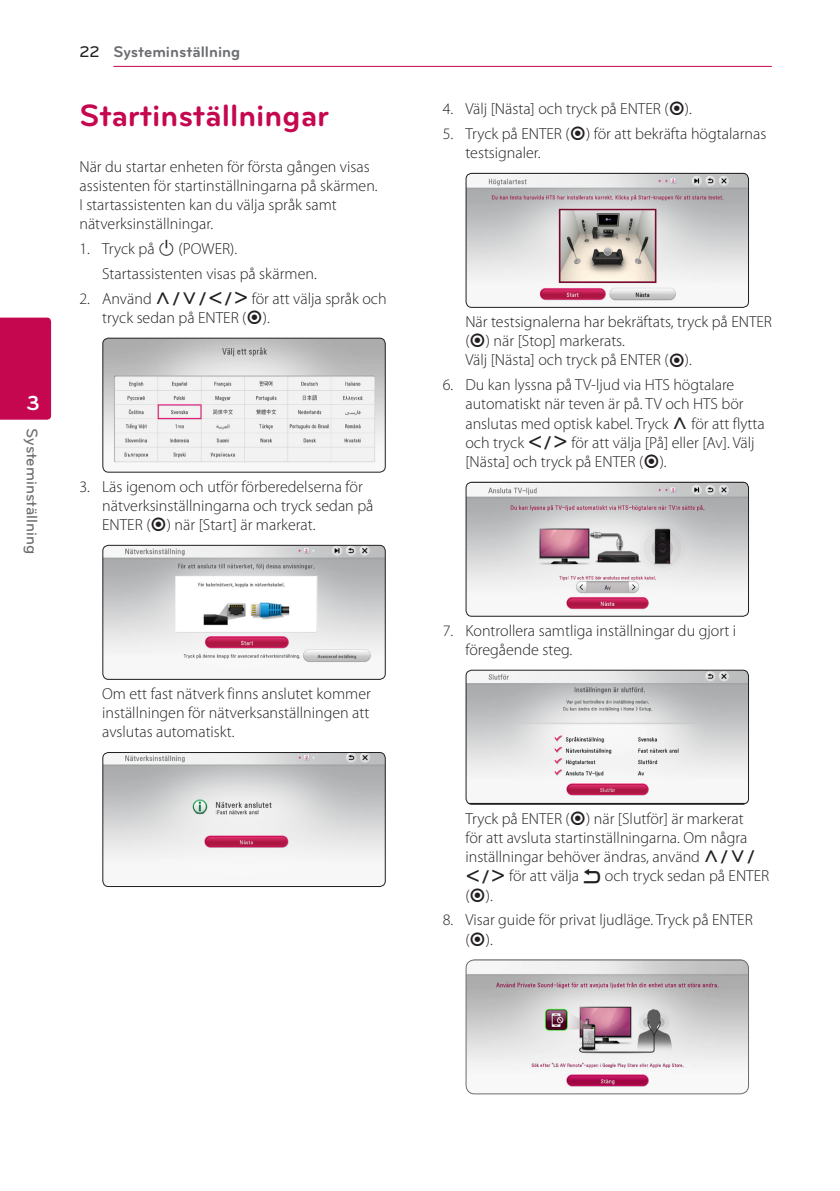
<style>
.page{position:relative;width:840px;height:1191px;background:#fff}
.page>*{position:absolute;margin:0;border:0;box-sizing:border-box;transform-origin:0 0}
.Title_1{font:700 32px "Bryant LG";color:#c50750}
.t1{font:700 21px "Bryant LG";color:#fff}
.Content_text_Num{font:300 16px/19.2px "Myriad Pro";color:#231f20}
.Contents_Text_Sub_Nu{font:300 16px/19.2px "Myriad Pro";color:#231f20}
.Content_text_Light{font:300 16px/19.2px "Myriad Pro";color:#231f20}
.Chapter_Title_Top_L{font:700 16px "Bryant LG";color:#6c6d70}
.Chapter_Title_Side{font:500 16px "Bryant LG";color:#6c6d70}
.Page_No_left{font:500 16px "Bryant LG";color:#231f20}
.s1{font-family:"UPSYS Common";font-weight:400}
.s2{font-family:"UPSYS Circled Number";font-weight:400}
</style>
<div class="page">
<hr style="left:113px;top:66px;width:658px;height:1px;background:#c50750">
<div style="left:0;top:317px;width:51px;height:103px;background:#c50750"></div>
<img style="left:103px;top:338px;width:282px;height:134px">
<div style="left:102px;top:338px;width:283px;height:135px;border:1px solid #231f20;border-radius:6px"></div>
<img style="left:103px;top:545px;width:282px;height:134px">
<div style="left:102px;top:545px;width:283px;height:135px;border:1px solid #231f20;border-radius:6px"></div>
<img style="left:104px;top:752px;width:281px;height:134px">
<div style="left:102px;top:752px;width:283px;height:135px;border:1px solid #231f20;border-radius:6px"></div>
<img style="left:467px;top:173px;width:281px;height:134px">
<div style="left:465px;top:173px;width:283px;height:135px;border:1px solid #231f20;border-radius:6px"></div>
<img style="left:467px;top:482px;width:281px;height:134px">
<div style="left:465px;top:482px;width:283px;height:135px;border:1px solid #231f20;border-radius:6px"></div>
<img style="left:466px;top:670px;width:282px;height:134px">
<div style="left:465px;top:669px;width:283px;height:135px;border:1px solid #231f20;border-radius:6px"></div>
<img style="left:467px;top:960px;width:281px;height:133px">
<div style="left:465px;top:959px;width:283px;height:135px;border:1px solid #6c6d70;border-radius:9px"></div>
<p class="t1" style="left:26px;top:390px;width:15px">3</p>
<p class="Chapter_Title_Side" style="left:42px;top:428px;width:127px;rotate:90deg">Systeminställning</p>
<p class="Page_No_left" style="left:79px;top:42px;width:22px">22</p>
<p class="Chapter_Title_Top_L" style="left:113px;top:42px;width:128px">Systeminställning</p>
<p class="Title_1" style="left:79px;top:96px;width:251px">Startinställningar</p>
<p class="Content_text_Light" style="left:79px;top:156px;width:299px">När du startar enheten för första gången visas assistenten för startinställningarna på skärmen.<br>I startassistenten kan du välja språk samt nätverksinställningar.</p>
<p class="Content_text_Num" style="left:79px;top:239px;width:159px">1. Tryck på <span class="s1">1</span> (POWER).</p>
<p class="Contents_Text_Sub_Nu" style="left:102px;top:264px;width:216px">Startassistenten visas på skärmen.</p>
<p class="Content_text_Num" style="left:102px;top:289px;width:286px;text-indent:-23px">2. Använd <span class="s1">W/S/A/D</span> för att välja språk och tryck sedan på ENTER (<span class="s1">b</span>).</p>
<p class="Content_text_Num" style="left:102px;top:476px;width:273px;text-indent:-23px">3. Läs igenom och utför förberedelserna för nätverksinställningarna och tryck sedan på<br>ENTER (<span class="s1">b</span>) när [Start] är markerat.</p>
<p class="Contents_Text_Sub_Nu" style="left:102px;top:684px;width:270px;text-align:justify">Om ett fast nätverk finns anslutet kommer inställningen för nätverksanställningen att avslutas automatiskt.</p>
<p class="Content_text_Num" style="left:442px;top:99px;width:251px">4. Välj [Nästa] och tryck på ENTER (<span class="s1">b</span>).</p>
<p class="Content_text_Num" style="left:465px;top:124px;width:302px;text-indent:-23px">5. Tryck på ENTER (<span class="s1">b</span>) för att bekräfta högtalarnas testsignaler.</p>
<p class="Contents_Text_Sub_Nu" style="left:465px;top:312px;width:308px">När testsignalerna har bekräftats, tryck på ENTER (<span class="s1">b</span>) när [Stop] markerats.<br>Välj [Nästa] och tryck på ENTER (<span class="s1">b</span>).</p>
<p class="Content_text_Num" style="left:465px;top:375px;width:300px;text-indent:-23px">6. Du kan lyssna på TV-ljud via HTS högtalare automatiskt när teven är på. TV och HTS bör anslutas med optisk kabel. Tryck <span class="s1">W</span> för att flytta och tryck <span class="s1">A/D</span> för att välja [På] eller [Av]. Välj [Nästa] och tryck på ENTER (<span class="s1">b</span>).</p>
<p class="Content_text_Num" style="left:465px;top:620px;width:272px;text-indent:-23px">7. Kontrollera samtliga inställningar du gjort i föregående steg.</p>
<p class="Contents_Text_Sub_Nu" style="left:465px;top:808px;width:305px">Tryck på ENTER (<span class="s1">b</span>) när [Slutför] är markerat<br>för att avsluta startinställningarna. Om några inställningar behöver ändras, använd <span class="s1">W/S/ A/D</span> för att välja <span class="s2">1</span> och tryck sedan på ENTER (<span class="s1">b</span>).</p>
<p class="Content_text_Num" style="left:465px;top:910px;width:289px;text-indent:-23px">8. Visar guide för privat ljudläge. Tryck på ENTER (<span class="s1">b</span>).</p>
</div>
